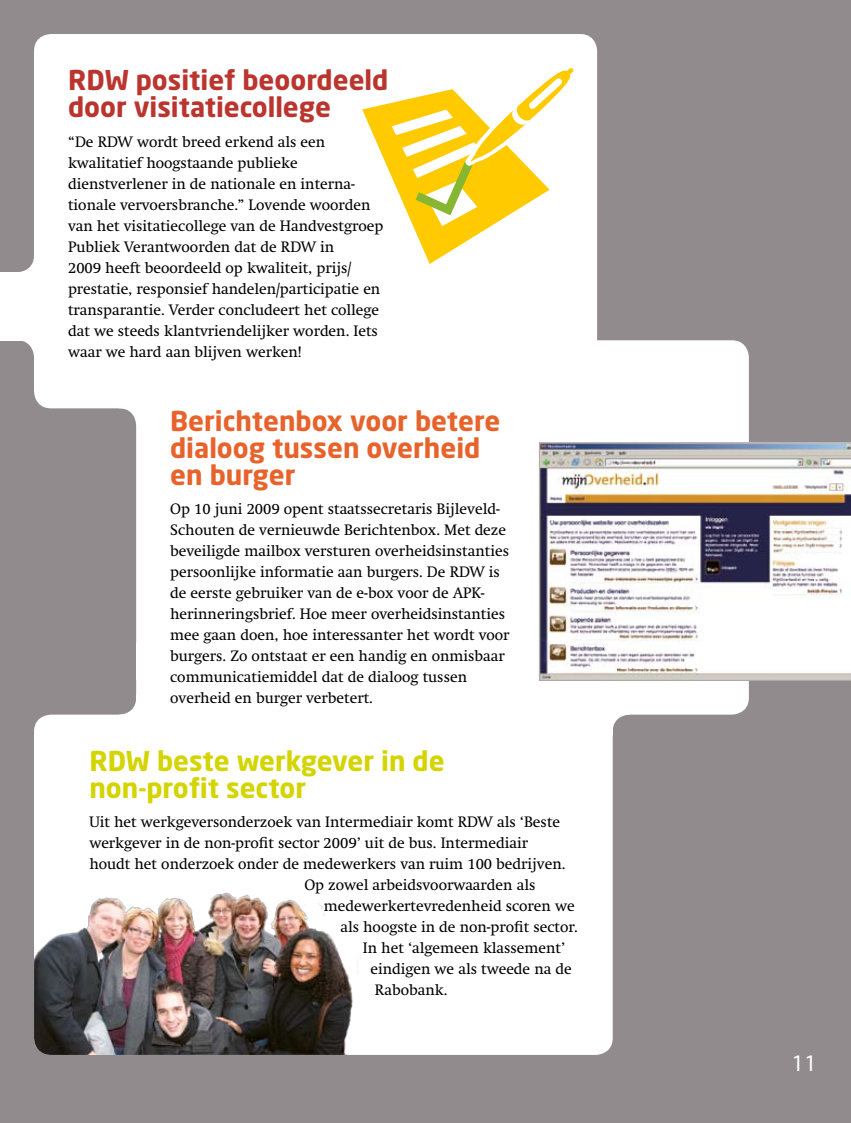
<style>
.page{position:relative;width:851px;height:1123px;background:#fff}
.page>*{position:absolute;margin:0;border:0;box-sizing:border-box;transform-origin:0 0}
.t1{font:700 27px/27px "Neo Sans";color:#e7632b}
.t2{font:700 27px/27px "Neo Sans";color:#bb352f}
.t3{font:700 27px/27px "Neo Sans";color:#d4d400}
.t4{font:21px "Neo Sans";color:#fff}
.t5{font:15px/21px "Swift";color:#000}
</style>
<div class="page">
<div style="left:0;top:0;width:850px;height:1123px;background:#928b8d"></div>
<svg style="left:124px;top:701px;width:12px;height:13px"></svg>
<div style="left:136px;top:340px;width:612px;height:374px;background:#fff;border-radius:17px"></div>
<div style="left:34px;top:714px;width:578px;height:340px;background:#fff;border-radius:17px"></div>
<img style="left:34px;top:892px;width:319px;height:162px">
<svg style="left:612px;top:714px;width:17px;height:17px"></svg>
<div style="left:136px;top:694px;width:476px;height:41px;background:#fff"></div>
<div style="left:34px;top:34px;width:563px;height:374px;background:#fff;border-radius:17px"></div>
<svg style="left:119px;top:408px;width:17px;height:15px"></svg>
<svg style="left:20px;top:258px;width:14px;height:14px"></svg>
<svg style="left:17px;top:340px;width:17px;height:16px"></svg>
<div style="left:0;top:272px;width:41px;height:68px;background:#fff"></div>
<svg style="left:539px;top:442px;width:311px;height:238px"></svg>
<svg style="left:362px;top:34px;width:236px;height:234px"></svg>
<h1 class="t2" style="left:68px;top:66px;width:322px">RDW positief beoordeeld door visitatiecollege</h1>
<p class="t5" style="left:68px;top:131px;width:317px">“De RDW wordt breed erkend als een kwalitatief hoogstaande publieke dienstverlener in de nationale en interna&shy;tionale vervoersbranche.” Lovende woorden van het visitatiecollege van de Handvestgroep Publiek Verantwoorden dat de RDW in<br>2009 heeft beoordeeld op kwaliteit, prijs/ prestatie, responsief handelen/participatie en transparantie. Verder concludeert het college dat we steeds klantvriendelijker worden. Iets waar we hard aan blijven werken!</p>
<h1 class="t1" style="left:170px;top:406px;width:331px">Berichtenbox voor betere dialoog tussen overheid en burger</h1>
<p class="t5" style="left:170px;top:498px;width:341px">Op 10 juni 2009 opent staatssecretaris Bijleveld-Schouten de vernieuwde Berichtenbox. Met deze beveiligde mailbox versturen overheidsinstanties persoonlijke informatie aan burgers. De RDW is de eerste gebruiker van de e-box voor de APK&shy;herinneringsbrief. Hoe meer overheidsinstanties mee gaan doen, hoe interessanter het wordt voor burgers. Zo ontstaat er een handig en onmisbaar communicatiemiddel dat de dialoog tussen overheid en burger verbetert.</p>
<h1 class="t3" style="left:89px;top:746px;width:357px">RDW beste werkgever in de non-profit sector</h1>
<p class="t5" style="left:89px;top:811px;width:472px">Uit het werkgeversonderzoek van Intermediair komt RDW als ‘Beste</p>
<p class="t5" style="left:89px;top:832px;width:440px">werkgever in de non-profit sector 2009’ uit de bus. Intermediair</p>
<p class="t5" style="left:89px;top:853px;width:477px">houdt het onderzoek onder de medewerkers van ruim 100 bedrijven.</p>
<p class="t5" style="left:304px;top:874px;width:232px">Op zowel arbeidsvoorwaarden als</p>
<p class="t5" style="left:324px;top:895px;width:252px">medewerkertevredenheid scoren we</p>
<p class="t5" style="left:340px;top:916px;width:239px">als hoogste in de non-profit sector.</p>
<p class="t5" style="left:363px;top:937px;width:204px">In het ‘algemeen klassement’</p>
<p class="t5" style="left:370px;top:958px;width:203px">eindigen we als tweede na de</p>
<p class="t5" style="left:375px;top:979px;width:74px">Rabobank.</p>
<h2 class="t4" style="left:791px;top:1050px;width:27px">11</h2>
</div>
